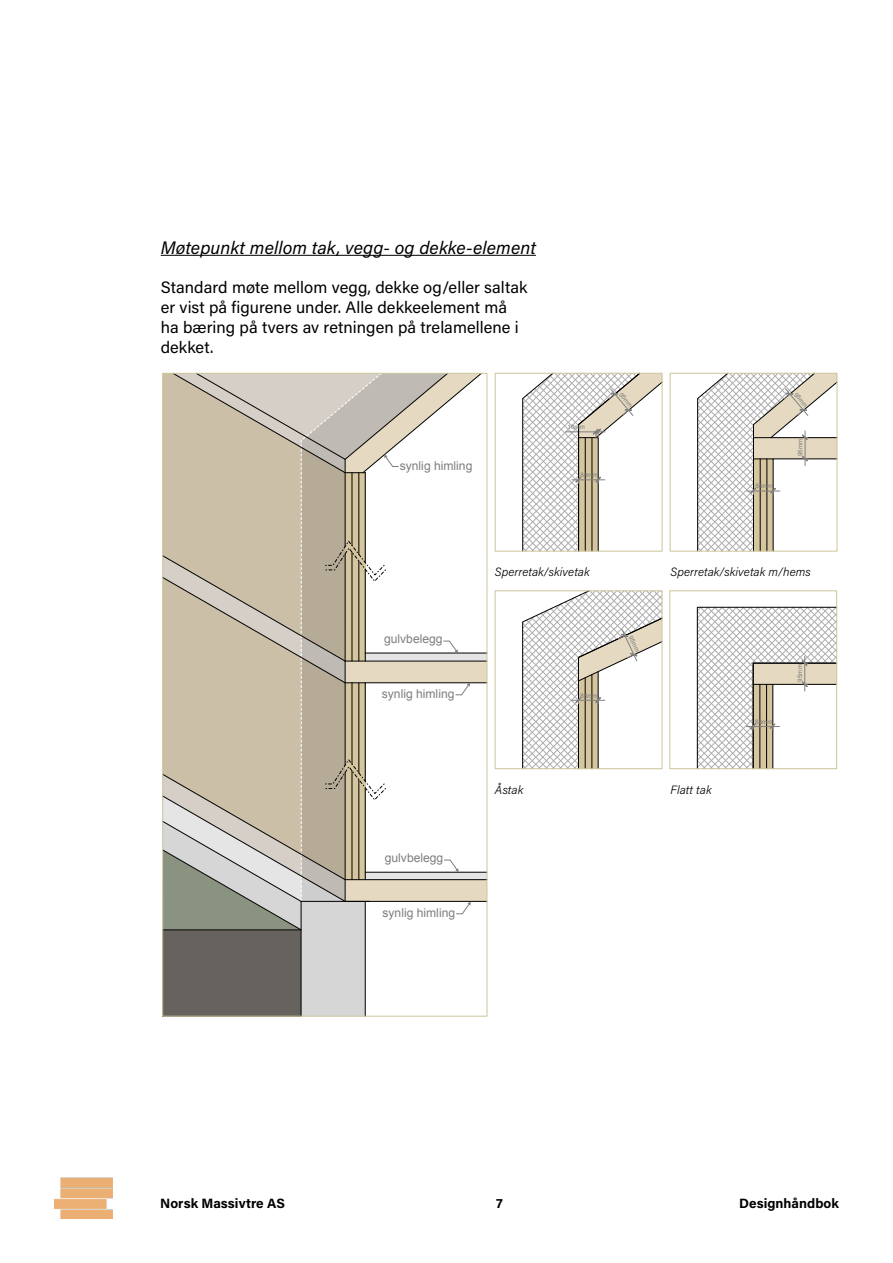
<style>
.page{position:relative;width:893px;height:1263px;background:#fff}
.page>*{position:absolute;margin:0;border:0;box-sizing:border-box;transform-origin:0 0}
.t1{font:italic 18px "Acumin Pro";letter-spacing:.005em;color:#000}
.t2{font:16.5px/19.8px "Acumin Pro";letter-spacing:.005em;color:#000}
.t3{font:700 13.5px "Acumin Pro";letter-spacing:.005em;color:#000}
.t4{font:12.15px "Arial";color:#7e7e7e}
.t5{font:italic 300 12px "Acumin Pro";letter-spacing:.005em;color:#000}
.t6{font:6.15px "Arial";color:#7d7d7d}
</style>
<div class="page">
<div style="left:669px;top:590px;width:168px;height:179px;border:1px solid #cdc599"></div>
<svg style="left:162px;top:372px;width:325px;height:644px"></svg>
<svg style="left:522px;top:590px;width:140px;height:179px"></svg>
<svg style="left:697px;top:607px;width:140px;height:162px"></svg>
<svg style="left:697px;top:373px;width:140px;height:179px"></svg>
<svg style="left:522px;top:373px;width:141px;height:179px"></svg>
<img style="left:54px;top:1178px;width:59px;height:41px">
<hr style="left:161px;top:255px;width:375px;height:1px;background:#000">
<p class="t1" style="left:161px;top:235px;width:377px">Møtepunkt mellom tak, vegg- og dekke-element</p>
<p class="t2" style="left:161px;top:277px;width:368px">Standard møte mellom vegg, dekke og/eller saltak er vist på figurene under. Alle dekkeelement må ha bæring på tvers av retningen på trelamellene i dekket.</p>
<p class="t4" style="left:400px;top:458px;width:74px">synlig himling</p>
<p class="t6" style="left:568px;top:423px;width:19px">10mm</p>
<p class="t6" style="left:581px;top:471px;width:19px">88mm</p>
<p class="t6" style="left:624px;top:390px;width:19px;rotate:50deg">95mm</p>
<p class="t4" style="left:384px;top:631px;width:60px">gulvbelegg</p>
<p class="t4" style="left:382px;top:686px;width:74px">synlig himling</p>
<p class="t4" style="left:385px;top:850px;width:60px">gulvbelegg</p>
<p class="t4" style="left:382px;top:904px;width:74px">synlig himling</p>
<p class="t5" style="left:495px;top:563px;width:96px">Sperretak/skivetak</p>
<p class="t6" style="left:581px;top:691px;width:19px">88mm</p>
<p class="t6" style="left:634px;top:634px;width:19px;rotate:65deg">95mm</p>
<p class="t5" style="left:495px;top:782px;width:30px">Åstak</p>
<p class="t6" style="left:755px;top:482px;width:19px">88mm</p>
<p class="t6" style="left:798px;top:390px;width:19px;rotate:50deg">95mm</p>
<p class="t6" style="left:796px;top:456px;width:19px;rotate:-90deg">95mm</p>
<p class="t5" style="left:671px;top:563px;width:142px">Sperretak/skivetak m/hems</p>
<p class="t5" style="left:671px;top:782px;width:42px">Flatt tak</p>
<p class="t6" style="left:755px;top:718px;width:19px">88mm</p>
<p class="t6" style="left:796px;top:681px;width:19px;rotate:-90deg">95mm</p>
<p class="t3" style="left:160px;top:1194px;width:126px">Norsk Massivtre AS</p>
<p class="t3" style="left:496px;top:1194px;width:8px">7</p>
<p class="t3" style="left:739px;top:1194px;width:101px">Designhåndbok</p>
</div>
